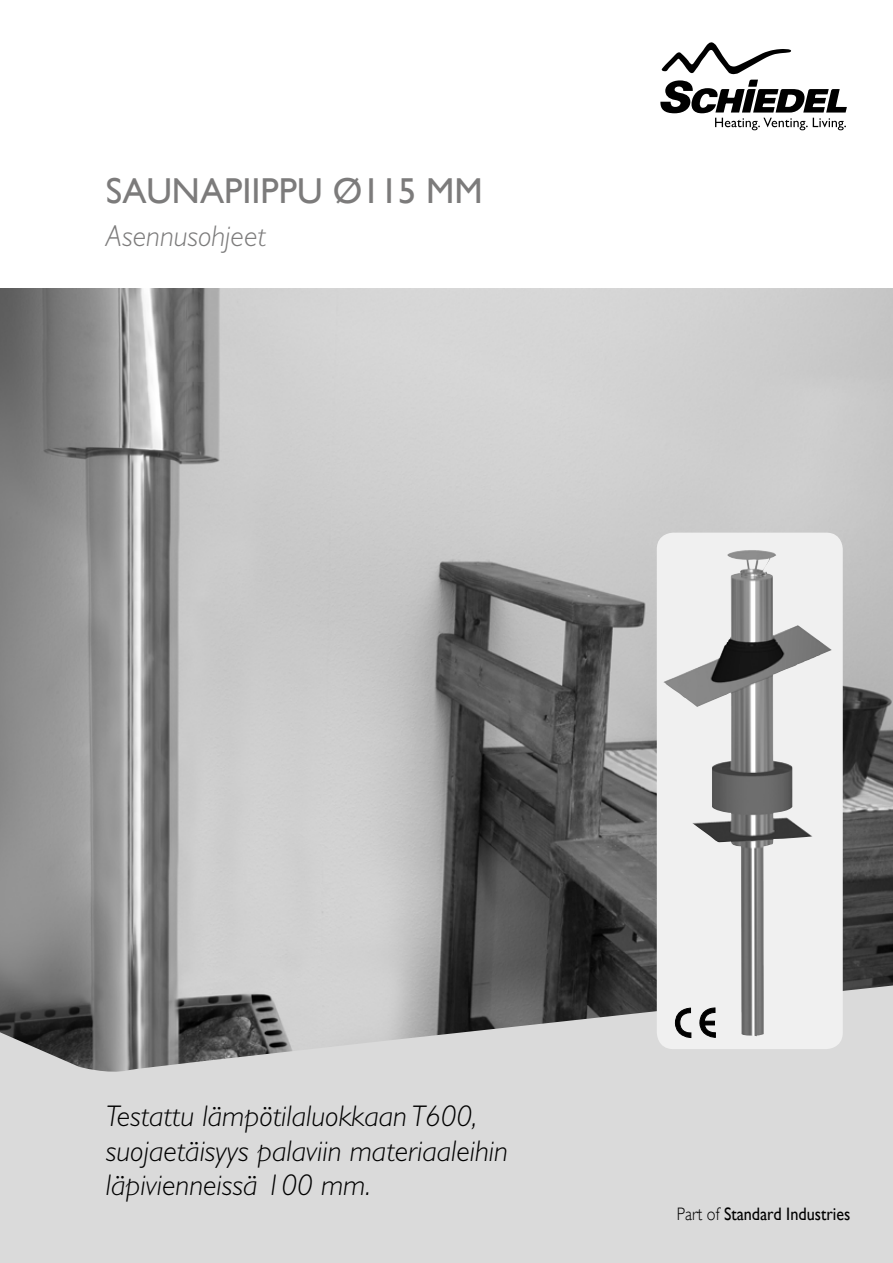
<style>
.page{position:relative;width:893px;height:1263px;background:#fff}
.page>*{position:absolute;margin:0;border:0;box-sizing:border-box;transform-origin:0 0}
.t1{font:36px "Gill Sans";color:#7c7b7b}
.t2{font:italic 300 30px/34.5px "Gill Sans";color:#000}
.t3{font:italic 300 30px "Gill Sans";color:#7c7b7b}
.t4{font:18px "Gill Sans";color:#000;scale:.9 1}
.s1{font-weight:300}
</style>
<div class="page">
<img style="left:0;top:289px;width:893px;height:695px">
<svg style="left:0;top:984px;width:893px;height:279px;background:#c9c9c9"></svg>
<svg style="left:660px;top:42px;width:187px;height:88px"></svg>
<div style="left:657px;top:533px;width:186px;height:516px;background:#f0f0f0;border-radius:17px"></div>
<img style="left:663px;top:550px;width:169px;height:486px">
<svg style="left:675px;top:1008px;width:16px;height:30px"></svg>
<svg style="left:700px;top:1007px;width:15px;height:30px"></svg>
<p class="t1" style="left:106px;top:170px;width:378px">SAUNAPIIPPU Ø115 MM</p>
<p class="t3" style="left:106px;top:220px;width:161px">Asennusohjeet</p>
<p class="t2" style="left:106px;top:1099px;width:404px">Testattu lämpötilaluokkaan T600, suojaetäisyys palaviin materiaaleihin läpivienneissä 100 mm.</p>
<p class="t4" style="left:677px;top:1203px;width:194px"><span class="s1">Part of</span> Standard Industries</p>
</div>
